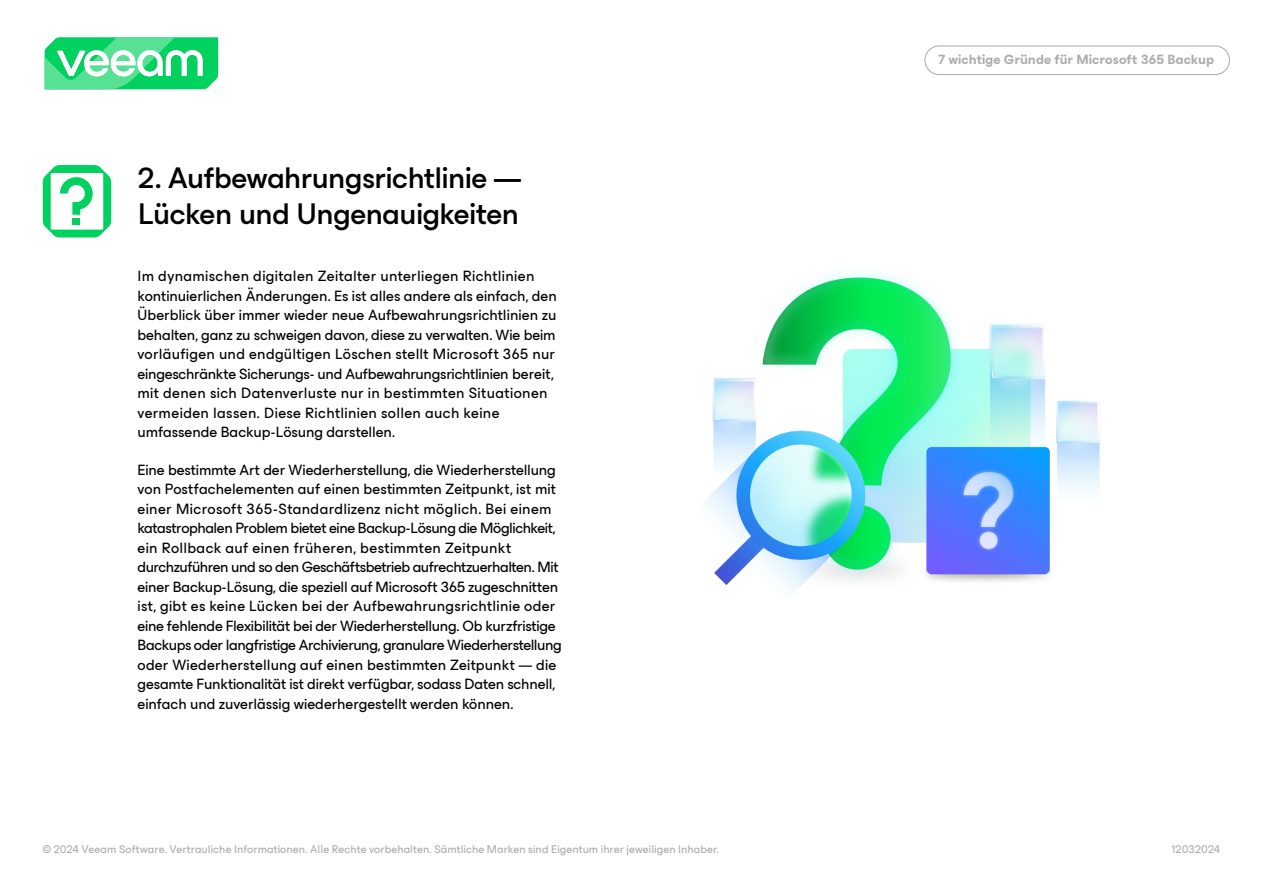
<style>
.page{position:relative;width:1263px;height:893px;background:#fff}
.page>*{position:absolute;margin:0;border:0;box-sizing:border-box;transform-origin:0 0}
.Subtitle_22_Medium{font:500 30px/36px "ES Build Neutral";letter-spacing:-.01em;color:#000}
.body_text_11{font:15px/19.5px "ES Build Neutral";color:#000}
.t1{font:700 13.5px "ES Build Neutral";letter-spacing:.005em;color:#adacaf}
.t2{font:11.25px "ES Build Neutral";letter-spacing:.01em;color:#adacaf}
</style>
<div class="page">
<svg style="left:44px;top:37px;width:175px;height:53px"></svg>
<div style="left:924px;top:45px;width:306px;height:30px;border:1px solid #adacaf;border-radius:14px"></div>
<img style="left:705px;top:272px;width:396px;height:320px">
<svg style="left:43px;top:165px;width:68px;height:72px"></svg>
<p class="Subtitle_22_Medium" style="left:138px;top:157px;width:384px">2. Aufbewahrungsrichtlinie —<br>Lücken und Ungenauigkeiten</p>
<p class="body_text_11" style="left:138px;top:265px;width:421px">Im dynamischen digitalen Zeitalter unterliegen Richtlinien kontinuierlichen Änderungen. Es ist alles andere als einfach, den Überblick über immer wieder neue Aufbewahrungsrichtlinien zu behalten, ganz zu schweigen davon, diese zu verwalten. Wie beim vorläufigen und endgültigen Löschen stellt Microsoft 365 nur eingeschränkte Sicherungs- und Aufbewahrungsrichtlinien bereit, mit denen sich Datenverluste nur in bestimmten Situationen vermeiden lassen. Diese Richtlinien sollen auch keine umfassende Backup-Lösung darstellen.</p>
<p class="body_text_11" style="left:138px;top:459px;width:426px">Eine bestimmte Art der Wiederherstellung, die Wiederherstellung von Postfachelementen auf einen bestimmten Zeitpunkt, ist mit einer Microsoft 365-Standardlizenz nicht möglich. Bei einem katastrophalen Problem bietet eine Backup-Lösung die Möglichkeit, ein Rollback auf einen früheren, bestimmten Zeitpunkt durchzuführen und so den Geschäftsbetrieb aufrechtzuerhalten. Mit einer Backup-Lösung, die speziell auf Microsoft 365 zugeschnitten ist, gibt es keine Lücken bei der Aufbewahrungsrichtlinie oder eine fehlende Flexibilität bei der Wiederherstellung. Ob kurzfristige Backups oder langfristige Archivierung, granulare Wiederherstellung oder Wiederherstellung auf einen bestimmten Zeitpunkt — die gesamte Funktionalität ist direkt verfügbar, sodass Daten schnell, einfach und zuverlässig wiederhergestellt werden können.</p>
<p class="t1" style="left:938px;top:48px;width:277px">7 wichtige Gründe für Microsoft 365 Backup</p>
<p class="t2" style="left:43px;top:840px;width:678px">© 2024 Veeam Software. Vertrauliche Informationen. Alle Rechte vorbehalten. Sämtliche Marken sind Eigentum ihrer jeweiligen Inhaber.</p>
<p class="t2" style="left:1171px;top:840px;width:50px">12032024</p>
</div>
